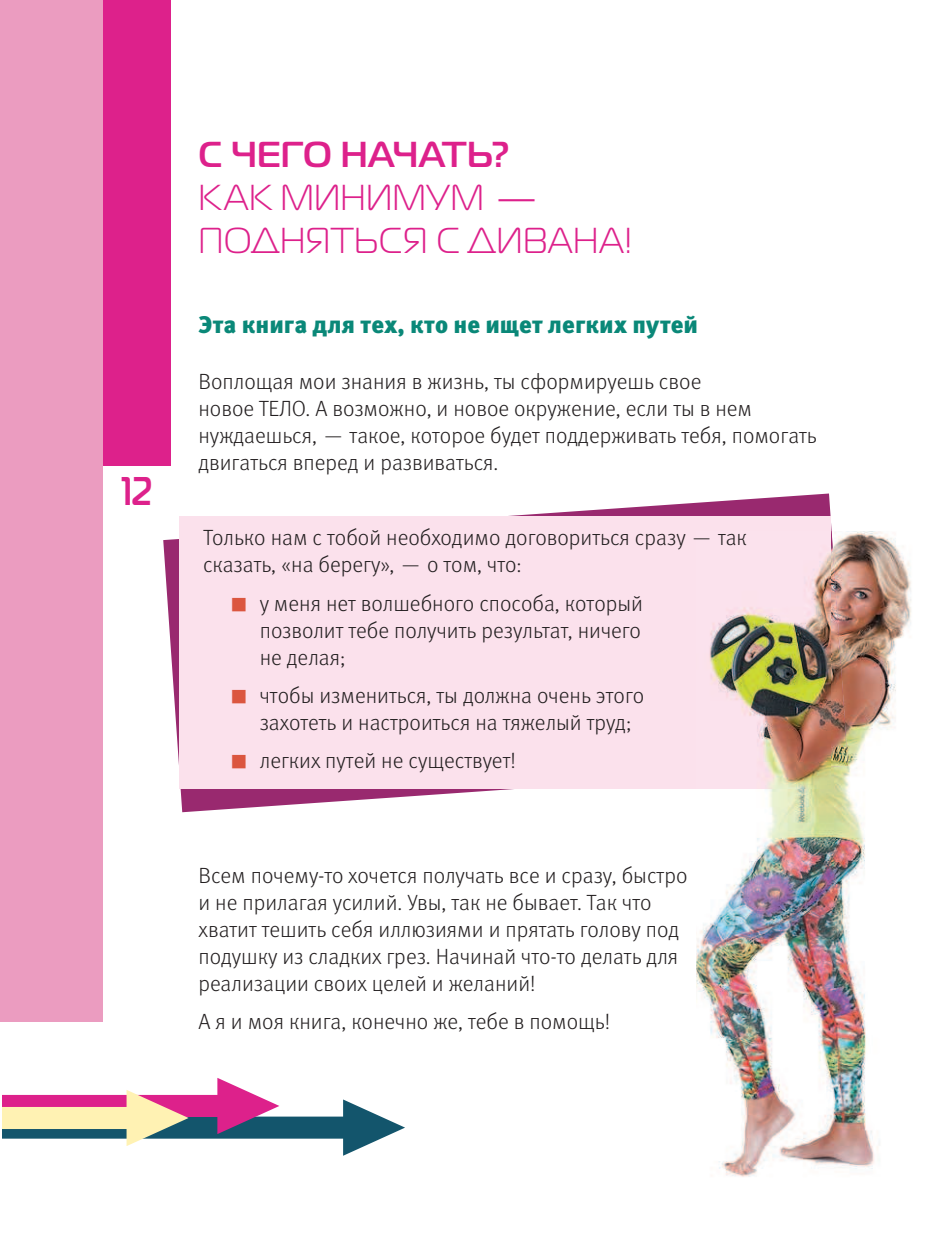
<style>
.page{position:relative;width:947px;height:1248px;background:#fff}
.page>*{position:absolute;margin:0;border:0;box-sizing:border-box;transform-origin:0 0}
.t1{font:700 40px "Magistral";color:#dd218b;scale:.85 1}
.t2{font:36px/43.2px "Magistral";letter-spacing:.025em;color:#dd218b}
.t3{font:700 36px "Magistral";letter-spacing:.01em;color:#dd218b}
.t4{font:900 24px "Meta Offc Pro";color:#0a8878}
.t5{font:300 22px/27px "Meta Offc Pro";color:#231f20}
.s1{font-size:18px;color:#db563f}
</style>
<div class="page">
<div style="left:102px;top:0;width:69px;height:465px;background:#dd218b"></div>
<div style="left:0;top:0;width:102px;height:1021px;background:#eb9cc0"></div>
<svg style="left:163px;top:493px;width:669px;height:319px"></svg>
<div style="left:179px;top:515px;width:651px;height:273px;background:#fbe1ec"></div>
<img style="left:696px;top:531px;width:215px;height:646px">
<img style="left:830px;top:531px;width:18px;height:235px">
<img style="left:696px;top:531px;width:134px;height:257px">
<svg style="left:2px;top:1078px;width:403px;height:77px"></svg>
<h1 class="t1" style="left:122px;top:467px;width:38px">12</h1>
<h2 class="t3" style="left:199px;top:133px;width:312px">С ЧЕГО НАЧАТЬ?</h2>
<h2 class="t2" style="left:199px;top:176px;width:435px">КАК МИНИМУМ —<br>ПОДНЯТЬСЯ С ДИВАНА!</h2>
<p class="t4" style="left:198px;top:315px;width:501px">Эта книга для тех, кто не ищет легких путей</p>
<p class="t5" style="left:198px;top:369px;width:620px">Воплощая мои знания в жизнь, ты сформируешь свое<br>новое ТЕЛО. А возможно, и новое окружение, если ты в нем нуждаешься, — такое, которое будет поддерживать тебя, помогать двигаться вперед и развиваться.</p>
<p class="t5" style="left:203px;top:525px;width:545px">Только нам с тобой необходимо договориться сразу — так сказать, «на берегу», — о том, что:</p>
<p class="t5" style="left:260px;top:591px;width:385px;text-align:justify;text-indent:-28px"><span class="s1">■</span> у меня нет волшебного способа, который позволит тебе получить результат, ничего не делая;</p>
<p class="t5" style="left:260px;top:683px;width:386px;text-indent:-28px"><span class="s1">■</span> чтобы измениться, ты должна очень этого захотеть и настроиться на тяжелый труд;</p>
<p class="t5" style="left:231px;top:748px;width:286px"><span class="s1">■</span> легких путей не существует!</p>
<p class="t5" style="left:198px;top:863px;width:490px">Всем почему-то хочется получать все и сразу, быстро и не прилагая усилий. Увы, так не бывает. Так что хватит тешить себя иллюзиями и прятать голову под подушку из сладких грез. Начинай что-то делать для реализации своих целей и желаний!</p>
<p class="t5" style="left:198px;top:1009px;width:413px">А я и моя книга, конечно же, тебе в помощь!</p>
</div>
